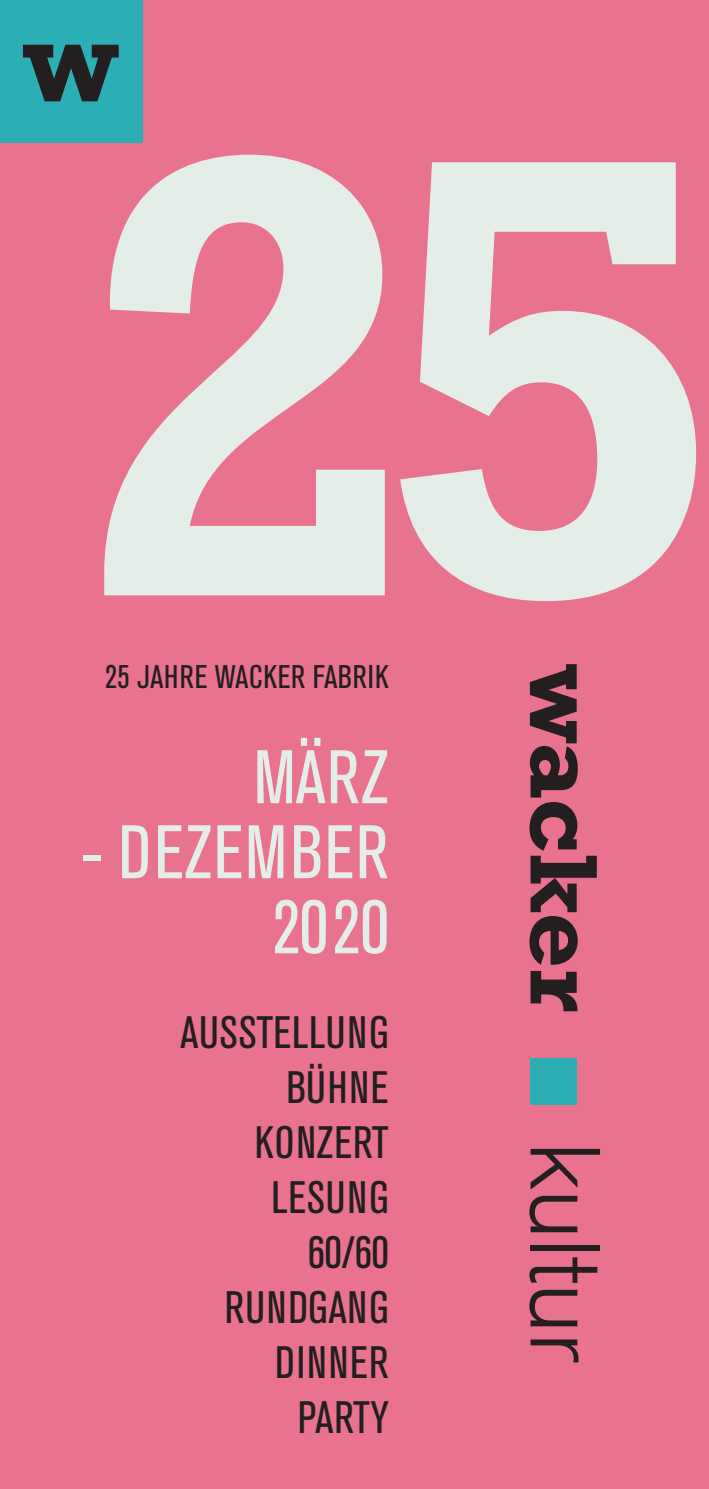
<style>
.page{position:relative;width:709px;height:1489px;background:#fff}
.page>*{position:absolute;margin:0;border:0;box-sizing:border-box;transform-origin:0 0}
.t1{font:700 637.5px "Rockwell Std";color:#e4ede8}
.t2{font:700 118px "Rockwell Std";color:#231f20}
.t3{font:700 97.5px "Rockwell Std";letter-spacing:-.015em;color:#231f20}
.t4{font:300 97.5px "Akzidenz Grotesk";color:#231f20}
.t5{font:75px/75px "Akzidenz Grot Con BQ";letter-spacing:.02em;color:#e4ede8;text-align:right}
.t6{font:45px/55px "Akzidenz Grot Con BQ";letter-spacing:.02em;color:#231f20;text-align:right}
.t7{font:32.5px "Akzidenz Grot Con BQ";letter-spacing:.02em;color:#231f20}
</style>
<div class="page">
<div style="left:0;top:0;width:709px;height:1488px;background:#e9728f"></div>
<div style="left:530px;top:1057px;width:46px;height:47px;background:#2caeb5"></div>
<div style="left:0;top:0;width:143px;height:142px;background:#2caeb5"></div>
<h2 class="t2" style="left:23px;top:-9px;width:97px">w</h2>
<h1 class="t1" style="left:76px;top:3px;width:654px">25</h1>
<p class="t7" style="left:105px;top:658px;width:285px">25 JAHRE WACKER FABRIK</p>
<h3 class="t5" style="left:254px;top:741px;width:137px">MÄRZ</h3>
<h3 class="t5" style="left:81px;top:816px;width:309px">- DEZEMBER<br>2020</h3>
<p class="t6" style="left:180px;top:1006px;width:210px">AUSSTELLUNG<br>BÜHNE<br>KONZERT<br>LESUNG<br>60/60<br>RUNDGANG<br>DINNER<br>PARTY</p>
<h3 class="t3" style="left:621px;top:664px;width:349px;rotate:90deg">wacker</h3>
<h3 class="t4" style="left:621px;top:1142px;width:221px;rotate:90deg">kultur</h3>
</div>
